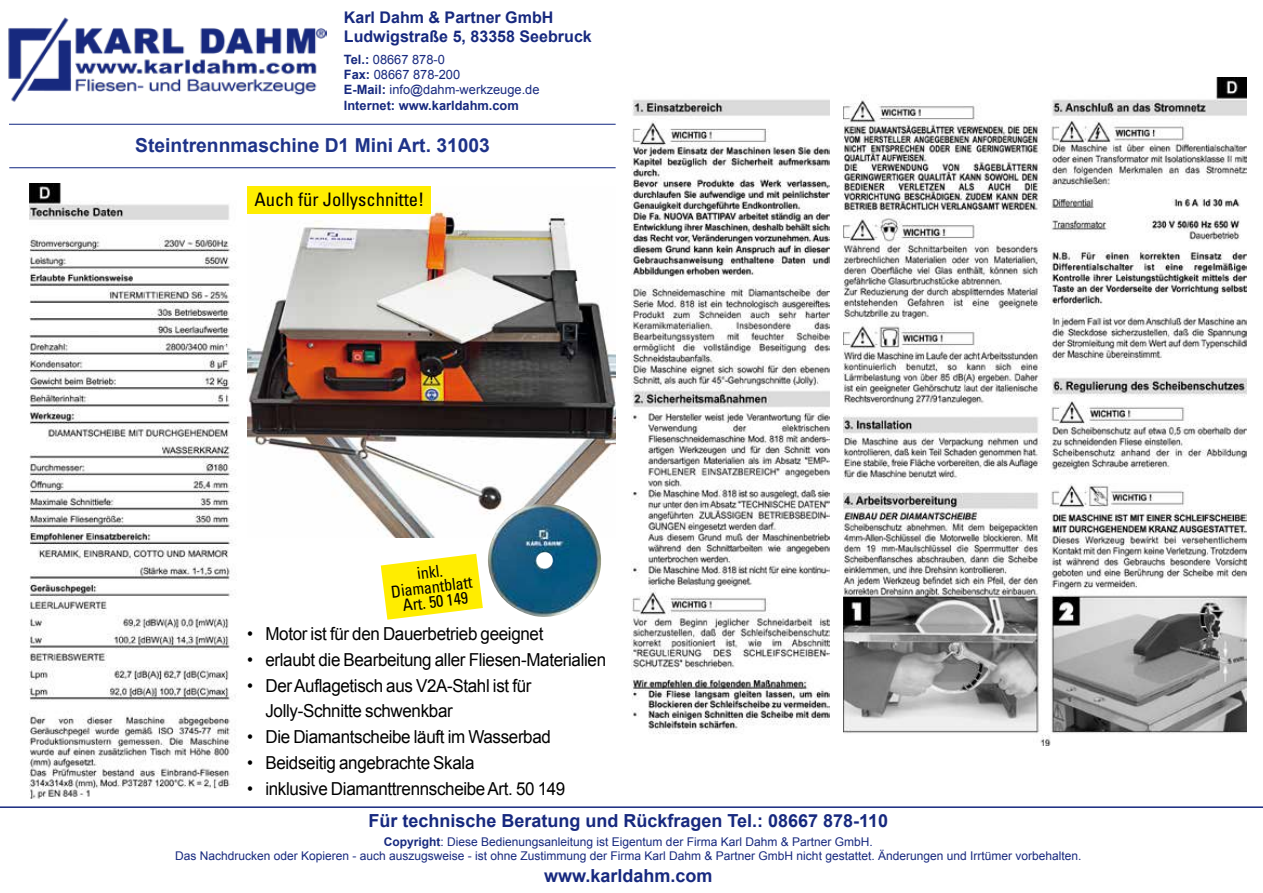
<style>
.page{position:relative;width:1263px;height:893px;background:#fff}
.page>*{position:absolute;margin:0;border:0;box-sizing:border-box;transform-origin:0 0}
.t1{font:700 19.2px "Arial";color:#1e3389}
.t2{font:condensed 18.6px "Univers LT Std";color:#000}
.t3{font:700 18px "Arial";color:#17297f}
.t4{font:17.85px/25.8px "Arial";letter-spacing:-.02em;color:#000;scale:.95 1}
.t5{font:condensed 16.5px/15px "Univers LT Std";color:#000;text-align:center}
.t6{font:700 16.05px/19.2px "Arial";color:#17297f}
.t7{font:12.9px/15.5px "Arial";color:#17297f}
.t8{font:12px/14.4px "Arial";color:#17297f;text-align:center}
.s1{font-weight:700}
</style>
<div class="page">
<img style="left:632px;top:99px;width:197px;height:635px">
<img style="left:843px;top:78px;width:404px;height:668px">
<hr style="left:9px;top:124px;width:607px;height:1px;background:#1e3389">
<hr style="left:9px;top:167px;width:607px;height:1px;background:#1e3389">
<img style="left:8px;top:17px;width:319px;height:85px">
<img style="left:247px;top:208px;width:369px;height:330px">
<hr style="left:0;top:806px;width:1263px;height:2px;background:#17297f">
<img style="left:30px;top:184px;width:206px;height:614px">
<img style="left:483px;top:504px;width:121px;height:113px">
<svg style="left:381px;top:554px;width:102px;height:66px"></svg>
<div style="left:247px;top:186px;width:184px;height:28px;background:#ffed00"></div>
<p class="t6" style="left:344px;top:8px;width:249px">Karl Dahm &amp; Partner GmbH<br>Ludwigstraße 5, 83358 Seebruck</p>
<p class="t7" style="left:344px;top:51px;width:197px"><span class="s1">Tel.:</span> 08667 878-0<br><span class="s1">Fax:</span> 08667 878-200<br><span class="s1">E-Mail:</span> info@dahm-werkzeuge.de<br><span class="s1">Internet: www.karldahm.com</span></p>
<p class="t1" style="left:135px;top:132px;width:356px">Steintrennmaschine D1 Mini Art. 31003</p>
<p class="t2" style="left:255px;top:187px;width:171px">Auch für Jollyschnitte!</p>
<p class="t5" style="left:388px;top:569px;width:83px;rotate:-7deg">inkl.<br>Diamantblatt<br>Art. 50 149</p>
<p class="t4" style="left:247px;top:621px;width:313px">• Motor ist für den Dauerbetrieb geeignet</p>
<p class="t4" style="left:247px;top:646px;width:379px">• erlaubt die Bearbeitung aller Fliesen-Materialien</p>
<p class="t4" style="left:265px;top:672px;width:282px;text-indent:-18px">• Der Auflagetisch aus V2A-Stahl ist für<br>Jolly-Schnitte schwenkbar</p>
<p class="t4" style="left:247px;top:724px;width:321px">• Die Diamantscheibe läuft im Wasserbad</p>
<p class="t4" style="left:247px;top:750px;width:241px">• Beidseitig angebrachte Skala</p>
<p class="t4" style="left:247px;top:776px;width:336px">• inklusive Diamanttrennscheibe Art. 50 149</p>
<p class="t3" style="left:368px;top:808px;width:521px">Für technische Beratung und Rückfragen Tel.: 08667 878-110</p>
<p class="t8" style="left:175px;top:834px;width:908px"><span class="s1">Copyright</span>: Diese Bedienungsanleitung ist Eigentum der Firma Karl Dahm &amp; Partner GmbH.<br>Das Nachdrucken oder Kopieren - auch auszugsweise - ist ohne Zustimmung der Firma Karl Dahm &amp; Partner GmbH nicht gestattet. Änderungen und Irrtümer vorbehalten.</p>
<p class="t3" style="left:544px;top:863px;width:170px">www.karldahm.com</p>
</div>
